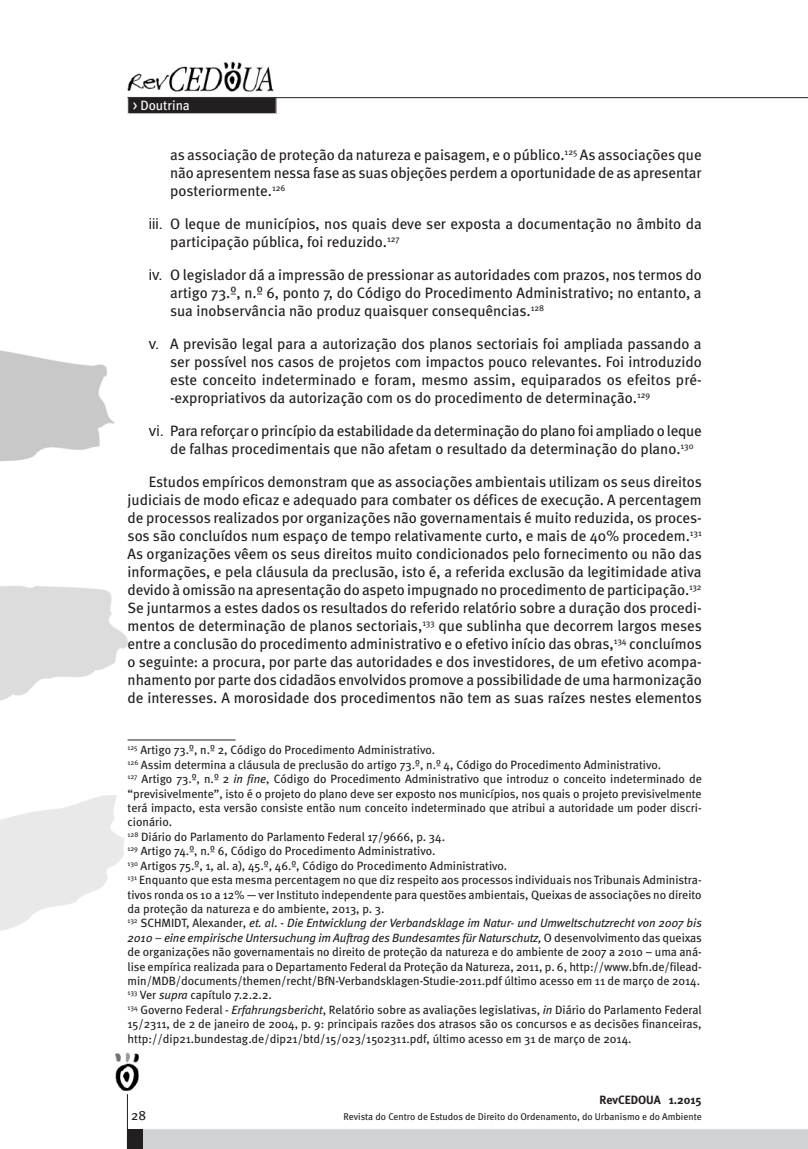
<style>
.page{position:relative;width:808px;height:1149px;background:#fff}
.page>*{position:absolute;margin:0;border:0;box-sizing:border-box;transform-origin:0 0}
.t1{font:15px/18px "Meta";letter-spacing:-.005em;color:#231f20;text-align:justify}
.t2{font:13.5px "Meta";color:#fff}
.t3{font:13.5px "Meta";color:#231f20}
.t4{font:12px/14.4px "Meta";color:#231f20}
.t5{font:700 12px "Meta";color:#231f20}
.t6{font:9.75px "Meta";color:#231f20}
.s1{font-family:"Helvetica"}
.s2{font-style:italic}
</style>
<div class="page">
<div style="left:143px;top:1129px;width:665px;height:19px;background:#d1d2d4"></div>
<img style="left:0;top:350px;width:128px;height:581px">
<img style="left:128px;top:62px;width:145px;height:30px">
<div style="left:128px;top:97px;width:148px;height:17px;background:#231f20"></div>
<div style="left:128px;top:97px;width:148px;height:17px;border:1px solid #dcdddf"></div>
<hr style="left:128px;top:97px;width:680px;height:1px;background:#231f20">
<div style="left:128px;top:1128px;width:15px;height:20px;background:#231f20"></div>
<img style="left:116px;top:1052px;width:22px;height:37px">
<hr style="left:127px;top:1093px;width:1px;height:55px;background:#231f20">
<hr style="left:128px;top:739px;width:108px;height:1px;background:#231f20">
<p class="t2" style="left:133px;top:97px;width:59px">&gt; Doutrina</p>
<p class="t1" style="left:170px;top:145px;width:533px">as associação de proteção da natureza e paisagem, e o público.<sup>125</sup> As associações que não apresentem nessa fase as suas objeções perdem a oportunidade de as apresentar posteriormente.<sup>126</sup></p>
<p class="t1" style="left:170px;top:214px;width:533px;text-indent:-21px"><span class="s1">iii.</span> O leque de municípios, nos quais deve ser exposta a documentação no âmbito da participação pública, foi reduzido.<sup>127</sup></p>
<p class="t1" style="left:170px;top:265px;width:533px;text-indent:-21px"><span class="s1">iv.</span> O legislador dá a impressão de pressionar as autoridades com prazos, nos termos do artigo 73.º, n.º 6, ponto 7, do Código do Procedimento Administrativo; no entanto, a sua inobservância não produz quaisquer consequências.<sup>128</sup></p>
<p class="t1" style="left:170px;top:334px;width:533px;text-indent:-21px"><span class="s1">v.</span> A previsão legal para a autorização dos planos sectoriais foi ampliada passando a ser possível nos casos de projetos com impactos pouco relevantes. Foi introduzido este conceito indeterminado e foram, mesmo assim, equiparados os efeitos pré--expropriativos da autorização com os do procedimento de determinação.<sup>129</sup></p>
<p class="t1" style="left:170px;top:421px;width:533px;text-indent:-21px"><span class="s1">vi.</span> Para reforçar o princípio da estabilidade da determinação do plano foi ampliado o leque de falhas procedimentais que não afetam o resultado da determinação do plano.<sup>130</sup></p>
<p class="t1" style="left:128px;top:472px;width:576px;text-indent:21px">Estudos empíricos demonstram que as associações ambientais utilizam os seus direitos judiciais de modo eficaz e adequado para combater os défices de execução. A percentagem de processos realizados por organizações não governamentais é muito reduzida, os proces&shy;sos são concluídos num espaço de tempo relativamente curto, e mais de 40% procedem.<sup>131<br></sup>As organizações vêem os seus direitos muito condicionados pelo fornecimento ou não das informações, e pela cláusula da preclusão, isto é, a referida exclusão da legitimidade ativa devido à omissão na apresentação do aspeto impugnado no procedimento de participação.<sup>132<br></sup>Se juntarmos a estes dados os resultados do referido relatório sobre a duração dos procedi&shy;mentos de determinação de planos sectoriais,<sup>133</sup> que sublinha que decorrem largos meses entre a conclusão do procedimento administrativo e o efetivo início das obras,<sup>134</sup> concluímos o seguinte: a procura, por parte das autoridades e dos investidores, de um efetivo acompa&shy;nhamento por parte dos cidadãos envolvidos promove a possibilidade de uma harmonização de interesses. A morosidade dos procedimentos não tem as suas raízes nestes elementos</p>
<p class="t4" style="left:128px;top:742px;width:576px"><sup>125</sup> Artigo 73.º, n.º 2, Código do Procedimento Administrativo.<br><sup>126</sup> Assim determina a cláusula de preclusão do artigo 73.º, n.º 4, Código do Procedimento Administrativo.<br><sup>127</sup> Artigo 73.º, n.º 2 <span class="s2">in fine</span>, Código do Procedimento Administrativo que introduz o conceito indeterminado de “previsivelmente”, isto é o projeto do plano deve ser exposto nos municípios, nos quais o projeto previsivelmente terá impacto, esta versão consiste então num conceito indeterminado que atribui a autoridade um poder discri&shy;cionário.<br><sup>128</sup> Diário do Parlamento do Parlamento Federal 17/9666, p. 34.<br><sup>129</sup> Artigo 74.º, n.º 6, Código do Procedimento Administrativo.<br><sup>130</sup> Artigos 75.º, 1, al. a), 45.º, 46.º, Código do Procedimento Administrativo.<br><sup>131</sup> Enquanto que esta mesma percentagem no que diz respeito aos processos individuais nos Tribunais Administra&shy;tivos ronda os 10 a 12% — ver Instituto independente para questões ambientais, Queixas de associações no direito da proteção da natureza e do ambiente, 2013, p. 3.<br><sup>132</sup> SCHMIDT, Alexander, <span class="s2">et. al</span>. - <span class="s2">Die Entwicklung der Verbandsklage im Natur- und Umweltschutzrecht von 2007 bis 2010 – eine empirische Untersuchung im Auftrag des Bundesamtes für Naturschutz,</span> O desenvolvimento das queixas de organizações não governamentais no direito de proteção da natureza e do ambiente de 2007 a 2010 – uma aná&shy;lise empírica realizada para o Departamento Federal da Proteção da Natureza, 2011, p. 6, http://www.bfn.de/filead&shy;min/MDB/documents/themen/recht/BfN-Verbandsklagen-Studie-2011.pdf último acesso em 11 de março de 2014.<br><sup>133</sup> Ver <span class="s2">supra</span> capítulo 7.2.2.2.<br><sup>134</sup> Governo Federal - <span class="s2">Erfahrungsbericht</span>, Relatório sobre as avaliações legislativas, <span class="s2">in</span> Diário do Parlamento Federal 15/2311, de 2 de janeiro de 2004, p. 9: principais razões dos atrasos são os concursos e as decisões financeiras, http://dip21.bundestag.de/dip21/btd/15/023/1502311.pdf, último acesso em 31 de março de 2014.</p>
<p class="t5" style="left:600px;top:1092px;width:104px">RevCEDOUA 1.2015</p>
<p class="t3" style="left:131px;top:1107px;width:17px">28</p>
<p class="t6" style="left:344px;top:1110px;width:360px">Revista do Centro de Estudos de Direito do Ordenamento, do Urbanismo e do Ambiente</p>
</div>
